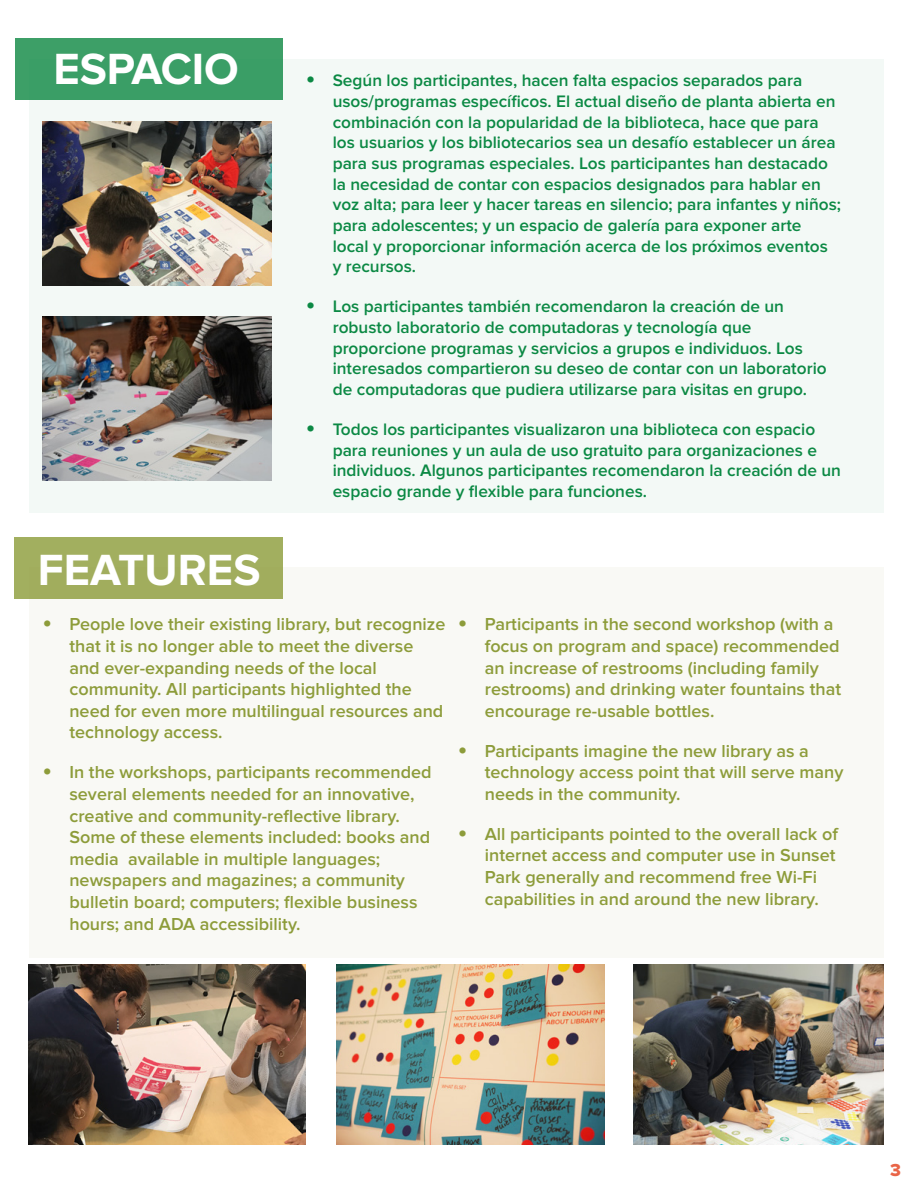
<style>
.page{position:relative;width:918px;height:1188px;background:#fff}
.page>*{position:absolute;margin:0;border:0;box-sizing:border-box;transform-origin:0 0}
.t1{font:700 45.3px "Proxima Nova";letter-spacing:-.005em;color:#fff}
.t2{font:600 18px/21.6px "Proxima Nova";color:#8d9c3a}
.t3{font:18px "Proxima Nova Extrabld";color:#e96547}
.t4{font:600 17.25px/20.7px "Proxima Nova";color:#0b8944}
.s1{font-size:27px}
</style>
<div class="page">
<div style="left:29px;top:59px;width:855px;height:454px;background:#f3f9f6"></div>
<div style="left:29px;top:568px;width:855px;height:390px;background:#f9f9f5"></div>
<div style="left:15px;top:38px;width:268px;height:61px;background:#3a9e66"></div>
<div style="left:14px;top:537px;width:269px;height:61px;background:#a2af5f"></div>
<img style="left:337px;top:965px;width:267px;height:180px">
<img style="left:29px;top:965px;width:277px;height:180px">
<img style="left:42px;top:122px;width:230px;height:164px">
<img style="left:42px;top:316px;width:230px;height:165px">
<img style="left:634px;top:965px;width:249px;height:180px">
<h1 class="t1" style="left:53px;top:43px;width:187px">ESPACIO</h1>
<h1 class="t1" style="left:38px;top:544px;width:224px">FEATURES</h1>
<p class="t4" style="left:333px;top:70px;width:510px;text-indent:-27px"><span class="s1">•</span> Según los participantes, hacen falta espacios separados para usos/programas específicos. El actual diseño de planta abierta en combinación con la popularidad de la biblioteca, hace que para los usuarios y los bibliotecarios sea un desafío establecer un área para sus programas especiales. Los participantes han destacado la necesidad de contar con espacios designados para hablar en voz alta; para leer y hacer tareas en silencio; para infantes y niños; para adolescentes; y un espacio de galería para exponer arte local y proporcionar información acerca de los próximos eventos<br>y recursos.</p>
<p class="t4" style="left:333px;top:297px;width:496px;text-indent:-27px"><span class="s1">•</span> Los participantes también recomendaron la creación de un robusto laboratorio de computadoras y tecnología que proporcione programas y servicios a grupos e individuos. Los interesados compartieron su deseo de contar con un laboratorio de computadoras que pudiera utilizarse para visitas en grupo.</p>
<p class="t4" style="left:333px;top:419px;width:510px;text-indent:-27px"><span class="s1">•</span> Todos los participantes visualizaron una biblioteca con espacio para reuniones y un aula de uso gratuito para organizaciones e individuos. Algunos participantes recomendaron la creación de un espacio grande y flexible para funciones.</p>
<p class="t2" style="left:69px;top:614px;width:378px;text-indent:-27px"><span class="s1">•</span> People love their existing library, but recognize that it is no longer able to meet the diverse and ever-expanding needs of the local community. All participants highlighted the need for even more multilingual resources and technology access.</p>
<p class="t2" style="left:69px;top:762px;width:364px;text-indent:-27px"><span class="s1">•</span> In the workshops, participants recommended several elements needed for an innovative, creative and community-reflective library.<br>Some of these elements included: books and media available in multiple languages; newspapers and magazines; a community bulletin board; computers; flexible business hours; and ADA accessibility.</p>
<p class="t2" style="left:485px;top:614px;width:358px;text-indent:-27px"><span class="s1">•</span> Participants in the second workshop (with a focus on program and space) recommended an increase of restrooms (including family restrooms) and drinking water fountains that encourage re-usable bottles.</p>
<p class="t2" style="left:485px;top:740px;width:360px;text-indent:-27px"><span class="s1">•</span> Participants imagine the new library as a technology access point that will serve many needs in the community.</p>
<p class="t2" style="left:485px;top:823px;width:355px;text-indent:-27px"><span class="s1">•</span> All participants pointed to the overall lack of internet access and computer use in Sunset Park generally and recommend free Wi-Fi capabilities in and around the new library.</p>
<p class="t3" style="left:890px;top:1160px;width:12px">3</p>
</div>
